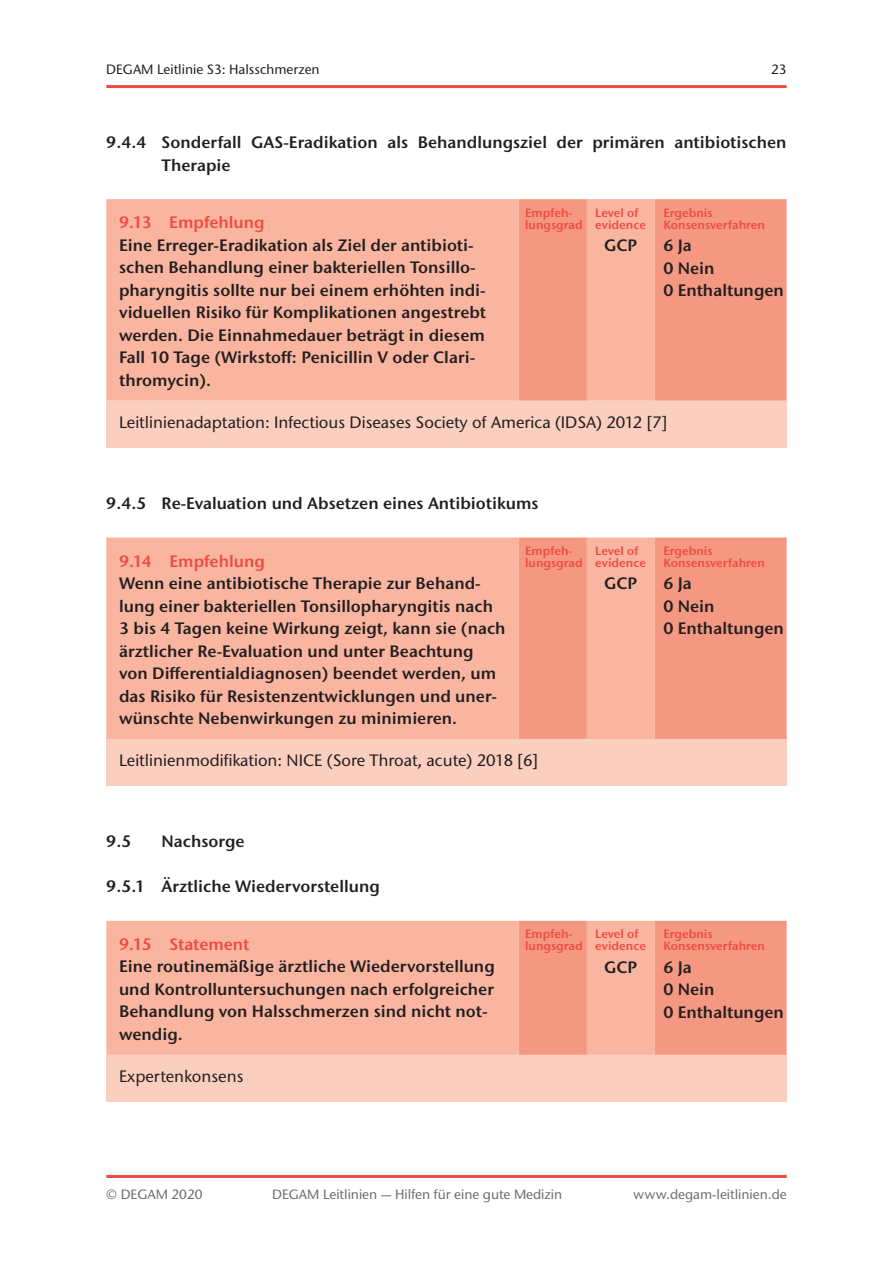
<style>
.page{position:relative;width:893px;height:1263px;background:#fff}
.page>*{position:absolute;margin:0;border:0;box-sizing:border-box;transform-origin:0 0}
.t1{font:600 16.5px/22.5px "Stone Sans ITC Pro";color:#231f20}
.t2{font:500 16.5px "Stone Sans ITC Std";color:#231f20}
.t3{font:600 16.5px "Stone Sans ITC Pro";color:#ef4b40}
.t4{font:500 13.5px "Stone Sans ITC Std";color:#6c6d70}
.t5{font:500 13.5px "Stone Sans ITC Std";color:#231f20}
.t6{font:600 12px/12px "Stone Sans ITC Pro";color:#ef4b40}
</style>
<div class="page">
<hr style="left:106px;top:85px;width:681px;height:3px;background:#ef4b40">
<hr style="left:106px;top:1175px;width:681px;height:3px;background:#ef4b40">
<div style="left:106px;top:199px;width:413px;height:202px;background:#f9b5a0"></div>
<svg style="left:519px;top:199px;width:268px;height:202px;background:#f69f8a"></svg>
<div style="left:106px;top:401px;width:681px;height:46px;background:#fbcfbf"></div>
<div style="left:106px;top:537px;width:413px;height:202px;background:#f9b5a0"></div>
<svg style="left:519px;top:537px;width:268px;height:202px;background:#f69f8a"></svg>
<div style="left:106px;top:739px;width:681px;height:47px;background:#fbcfbf"></div>
<div style="left:106px;top:921px;width:413px;height:134px;background:#f9b5a0"></div>
<svg style="left:519px;top:921px;width:268px;height:134px;background:#f69f89"></svg>
<div style="left:106px;top:1055px;width:681px;height:46px;background:#fbcfbf"></div>
<p class="t5" style="left:106px;top:61px;width:215px">DEGAM Leitlinie S3: Halsschmerzen</p>
<p class="t5" style="left:771px;top:61px;width:17px">23</p>
<p class="t1" style="left:162px;top:131px;width:627px;text-indent:-55px">9.4.4 Sonderfall GAS-Eradikation als Behandlungsziel der primären antibiotischen<br>Therapie</p>
<p class="t3" style="left:119px;top:212px;width:147px">9.13 Empfehlung</p>
<p class="t1" style="left:119px;top:234px;width:369px">Eine Erreger-Eradikation als Ziel der antibioti&shy;schen Behandlung einer bakteriellen Tonsillo&shy;pharyngitis sollte nur bei einem erhöhten indi&shy;viduellen Risiko für Komplikationen angestrebt werden. Die Einnahmedauer beträgt in diesem Fall 10 Tage (Wirkstoff: Penicillin V oder Clari&shy;thromycin).</p>
<p class="t6" style="left:525px;top:206px;width:59px">Empfeh&shy;lungsgrad</p>
<p class="t6" style="left:595px;top:206px;width:52px">Level of evidence</p>
<p class="t1" style="left:604px;top:234px;width:35px">GCP</p>
<p class="t6" style="left:663px;top:206px;width:103px">Ergebnis<br>Konsensverfahren</p>
<p class="t1" style="left:663px;top:234px;width:122px">6 Ja<br>0 Nein<br>0 Enthaltungen</p>
<p class="t2" style="left:119px;top:412px;width:550px">Leitlinienadaptation: Infectious Diseases Society of America (IDSA) 2012 [7]</p>
<p class="t1" style="left:106px;top:492px;width:434px">9.4.5 Re-Evaluation und Absetzen eines Antibiotikums</p>
<p class="t3" style="left:119px;top:550px;width:147px">9.14 Empfehlung</p>
<p class="t1" style="left:119px;top:572px;width:388px">Wenn eine antibiotische Therapie zur Behand&shy;lung einer bakteriellen Tonsillopharyngitis nach 3 bis 4 Tagen keine Wirkung zeigt, kann sie (nach ärztlicher Re-Evaluation und unter Beachtung von Differentialdiagnosen) beendet werden, um das Risiko für Resistenzentwicklungen und uner&shy;wünschte Nebenwirkungen zu minimieren.</p>
<p class="t6" style="left:525px;top:545px;width:59px">Empfeh&shy;lungsgrad</p>
<p class="t6" style="left:595px;top:545px;width:52px">Level of evidence</p>
<p class="t1" style="left:604px;top:572px;width:35px">GCP</p>
<p class="t2" style="left:119px;top:750px;width:420px">Leitlinienmodifikation: NICE (Sore Throat, acute) 2018 [6]</p>
<p class="t6" style="left:663px;top:545px;width:103px">Ergebnis<br>Konsensverfahren</p>
<p class="t1" style="left:663px;top:572px;width:122px">6 Ja<br>0 Nein<br>0 Enthaltungen</p>
<p class="t1" style="left:106px;top:830px;width:27px">9.5</p>
<p class="t1" style="left:162px;top:830px;width:85px">Nachsorge</p>
<p class="t1" style="left:106px;top:875px;width:275px">9.5.1 Ärztliche Wiedervorstellung</p>
<p class="t3" style="left:119px;top:934px;width:132px">9.15 Statement</p>
<p class="t1" style="left:119px;top:955px;width:377px">Eine routinemäßige ärztliche Wiedervorstellung und Kontrolluntersuchungen nach erfolgreicher Behandlung von Halsschmerzen sind nicht not&shy;wendig.</p>
<p class="t2" style="left:119px;top:1066px;width:126px">Expertenkonsens</p>
<p class="t6" style="left:525px;top:928px;width:59px">Empfeh&shy;lungsgrad</p>
<p class="t6" style="left:595px;top:928px;width:52px">Level of evidence</p>
<p class="t1" style="left:604px;top:955px;width:35px">GCP</p>
<p class="t6" style="left:663px;top:928px;width:103px">Ergebnis<br>Konsensverfahren</p>
<p class="t1" style="left:663px;top:955px;width:122px">6 Ja<br>0 Nein<br>0 Enthaltungen</p>
<p class="t4" style="left:106px;top:1186px;width:98px">© DEGAM 2020</p>
<p class="t4" style="left:272px;top:1186px;width:292px">DEGAM Leitlinien — Hilfen für eine gute Medizin</p>
<p class="t4" style="left:633px;top:1186px;width:155px">www.degam-leitlinien.de</p>
</div>
